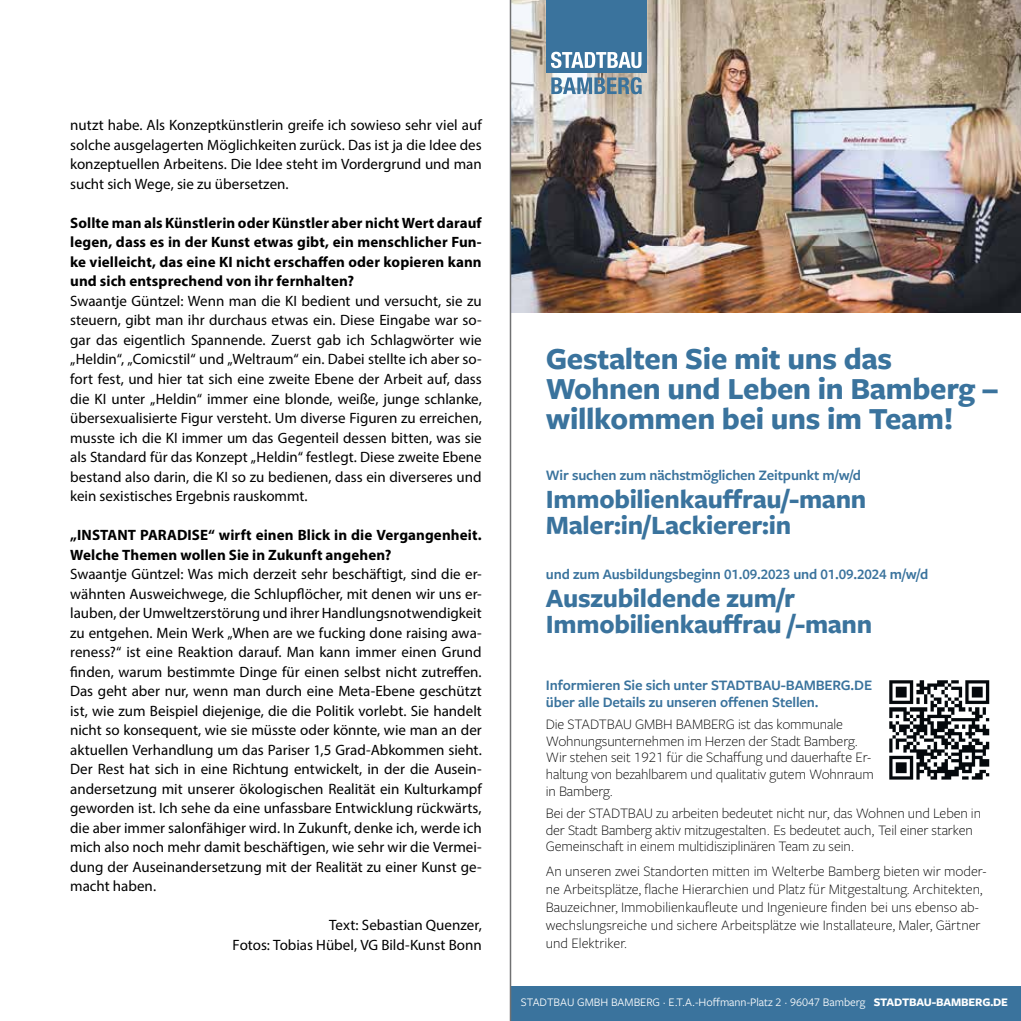
<style>
.page{position:relative;width:1021px;height:1021px;background:#fff}
.page>*{position:absolute;margin:0;border:0;box-sizing:border-box;transform-origin:0 0}
.t1{font:700 31.8px/29.8px "Freight Sans Pro";letter-spacing:-.01em;color:#3a739d}
.t2{font:700 27.3px/25.7px "Freight Sans Pro";letter-spacing:-.01em;color:#3a739d}
.t3{font:15px/19.5px "Myriad Pro";color:#000;text-align:justify}
.t4{font:300 15px/16.5px "Freight Sans Pro";letter-spacing:-.01em;color:#000}
.t5{font:700 15px/19.5px "Myriad Pro";letter-spacing:.005em;color:#000;text-align:justify}
.t6{font:600 15px/16.5px "Freight Sans Pro";letter-spacing:-.01em;color:#3a739d}
.t7{font:12px "Freight Sans Pro";color:#fff}
.s1{font-weight:700}
</style>
<div class="page">
<img style="left:511px;top:0;width:509px;height:313px">
<div style="left:510px;top:986px;width:510px;height:34px;background:#3a739d"></div>
<div style="left:546px;top:0;width:100px;height:73px;background:#3a739d"></div>
<svg style="left:551px;top:52px;width:90px;height:16px"></svg>
<svg style="left:551px;top:77px;width:90px;height:17px;background:#7b99ad"></svg>
<img style="left:889px;top:680px;width:101px;height:100px">
<hr style="left:509px;top:0;width:2px;height:1020px;background:#707172">
<p class="t3" style="left:70px;top:115px;width:413px">nutzt habe. Als Konzeptkünstlerin greife ich sowieso sehr viel auf solche ausgelagerten Möglichkeiten zurück. Das ist ja die Idee des konzeptuellen Arbeitens. Die Idee steht im Vordergrund und man sucht sich Wege, sie zu übersetzen.</p>
<p class="t5" style="left:70px;top:213px;width:413px">Sollte man als Künstlerin oder Künstler aber nicht Wert darauf legen, dass es in der Kunst etwas gibt, ein menschlicher Fun&shy;ke vielleicht, das eine KI nicht erschaffen oder kopieren kann und sich entsprechend von ihr fernhalten?</p>
<p class="t3" style="left:70px;top:291px;width:413px">Swaantje Güntzel: Wenn man die KI bedient und versucht, sie zu steuern, gibt man ihr durchaus etwas ein. Diese Eingabe war so&shy;gar das eigentlich Spannende. Zuerst gab ich Schlagwörter wie „Heldin“, „Comicstil“ und „Weltraum“ ein. Dabei stellte ich aber so&shy;fort fest, und hier tat sich eine zweite Ebene der Arbeit auf, dass die KI unter „Heldin“ immer eine blonde, weiße, junge schlanke, übersexualisierte Figur versteht. Um diverse Figuren zu erreichen, musste ich die KI immer um das Gegenteil dessen bitten, was sie als Standard für das Konzept „Heldin“ festlegt. Diese zweite Ebene bestand also darin, die KI so zu bedienen, dass ein diverseres und kein sexistisches Ergebnis rauskommt.</p>
<p class="t5" style="left:70px;top:525px;width:413px">„INSTANT PARADISE“ wirft einen Blick in die Vergangenheit.<br>Welche Themen wollen Sie in Zukunft angehen?</p>
<p class="t3" style="left:70px;top:564px;width:413px">Swaantje Güntzel: Was mich derzeit sehr beschäftigt, sind die er&shy;wähnten Ausweichwege, die Schlupflöcher, mit denen wir uns er&shy;lauben, der Umweltzerstörung und ihrer Handlungsnotwendigkeit zu entgehen. Mein Werk „When are we fucking done raising awa&shy;reness?“ ist eine Reaktion darauf. Man kann immer einen Grund finden, warum bestimmte Dinge für einen selbst nicht zutreffen.<br>Das geht aber nur, wenn man durch eine Meta-Ebene geschützt ist, wie zum Beispiel diejenige, die die Politik vorlebt. Sie handelt nicht so konsequent, wie sie müsste oder könnte, wie man an der aktuellen Verhandlung um das Pariser 1,5 Grad-Abkommen sieht.<br>Der Rest hat sich in eine Richtung entwickelt, in der die Ausein&shy;andersetzung mit unserer ökologischen Realität ein Kulturkampf geworden ist. Ich sehe da eine unfassbare Entwicklung rückwärts, die aber immer salonfähiger wird. In Zukunft, denke ich, werde ich mich also noch mehr damit beschäftigen, wie sehr wir die Vermei&shy;dung der Auseinandersetzung mit der Realität zu einer Kunst ge&shy;macht haben.</p>
<p class="t3" style="left:233px;top:915px;width:251px;text-align:right">Text: Sebastian Quenzer,<br>Fotos: Tobias Hübel, VG Bild-Kunst Bonn</p>
<h1 class="t1" style="left:546px;top:342px;width:454px">Gestalten Sie mit uns das<br>Wohnen und Leben in Bamberg – willkommen bei uns im Team!</h1>
<p class="t6" style="left:546px;top:466px;width:317px">Wir suchen zum nächstmöglichen Zeitpunkt m/w/d</p>
<h2 class="t2" style="left:546px;top:485px;width:322px">Immobilienkauffrau/-mann<br>Maler:in/Lackierer:in</h2>
<p class="t6" style="left:546px;top:565px;width:384px">und zum Ausbildungsbeginn 01.09.2023 und 01.09.2024 m/w/d</p>
<h2 class="t2" style="left:546px;top:584px;width:328px">Auszubildende zum/r<br>Immobilienkauffrau /-mann</h2>
<p class="t6" style="left:546px;top:676px;width:328px">Informieren Sie sich unter STADTBAU-BAMBERG.DE über alle Details zu unseren offenen Stellen.</p>
<p class="t4" style="left:546px;top:715px;width:329px">Die STADTBAU GMBH BAMBERG ist das kommunale Wohnungsunternehmen im Herzen der Stadt Bamberg.<br>Wir stehen seit 1921 für die Schaffung und dauerhafte Er&shy;haltung von bezahlbarem und qualitativ gutem Wohnraum in Bamberg.</p>
<p class="t4" style="left:546px;top:804px;width:437px">Bei der STADTBAU zu arbeiten bedeutet nicht nur, das Wohnen und Leben in der Stadt Bamberg aktiv mitzugestalten. Es bedeutet auch, Teil einer starken<br>Gemeinschaft in einem multidisziplinären Team zu sein.</p>
<p class="t4" style="left:546px;top:861px;width:442px;line-height:18px">An unseren zwei Standorten mitten im Welterbe Bamberg bieten wir moder&shy;ne Arbeitsplätze, flache Hierarchien und Platz für Mitgestaltung. Architekten, Bauzeichner, Immobilienkaufleute und Ingenieure finden bei uns ebenso ab&shy;wechslungsreiche und sichere Arbeitsplätze wie Installateure, Maler, Gärtner und Elektriker.</p>
<p class="t7" style="left:521px;top:994px;width:488px">STADTBAU GMBH BAMBERG · E.T.A.-Hoffmann-Platz 2 · 96047 Bamberg <span class="s1">STADTBAU-BAMBERG.DE</span></p>
</div>
